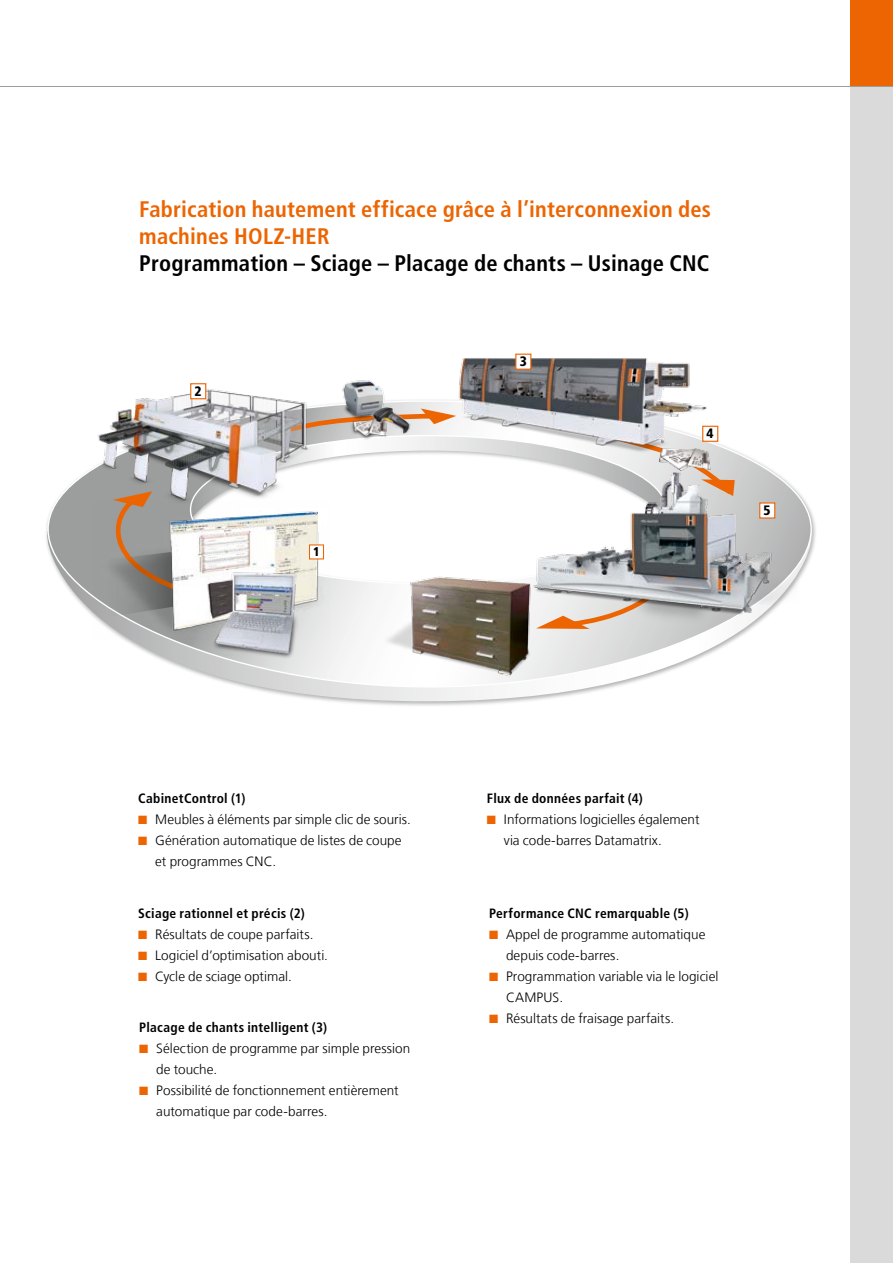
<style>
.page{position:relative;width:893px;height:1263px;background:#fff}
.page>*{position:absolute;margin:0;border:0;box-sizing:border-box;transform-origin:0 0}
.t1{font:700 condensed 22.5px/27px "Frutiger";letter-spacing:.01em;color:#ec6502}
.t2{font:700 condensed 22.5px "Frutiger";letter-spacing:.01em;color:#000}
.t3{font:900 condensed 13.65px "Frutiger";color:#000}
.t4{font:300 13.5px/21px "Frutiger LT Com";letter-spacing:.005em;color:#000}
.t5{font:700 condensed 13.5px "Frutiger LT";letter-spacing:.025em;color:#000}
.t6{font:900 condensed 12.75px "Frutiger";color:#000}
.s1{color:#ec6502}
</style>
<div class="page">
<div style="left:45px;top:398px;width:772px;height:309px;background:#000;opacity:.3"></div>
<svg style="left:47px;top:688px;width:765px;height:14px"></svg>
<svg style="left:47px;top:400px;width:766px;height:288px"></svg>
<svg style="left:315px;top:408px;width:137px;height:35px"></svg>
<svg style="left:710px;top:427px;width:25px;height:30px"></svg>
<svg style="left:538px;top:630px;width:123px;height:1px"></svg>
<img style="left:93px;top:502px;width:236px;height:138px">
<img style="left:324px;top:380px;width:90px;height:65px">
<img style="left:197px;top:569px;width:116px;height:96px">
<img style="left:379px;top:545px;width:159px;height:138px">
<img style="left:452px;top:353px;width:258px;height:123px">
<img style="left:84px;top:383px;width:231px;height:136px">
<img style="left:499px;top:457px;width:307px;height:173px">
<div style="left:850px;top:0;width:43px;height:1263px;background:#dadada"></div>
<div style="left:850px;top:0;width:43px;height:86px;background:#ec6502"></div>
<svg style="left:0;top:86px;width:893px;height:1px"></svg>
<div style="left:309px;top:544px;width:15px;height:15px;background:#fff;border:1px solid #ec6502"></div>
<div style="left:190px;top:383px;width:16px;height:16px;background:#fff;border:1px solid #ec6502"></div>
<div style="left:702px;top:426px;width:16px;height:16px;background:#fff;border:1px solid #ec6502"></div>
<div style="left:759px;top:502px;width:16px;height:16px;background:#fff;border:1px solid #ec6502"></div>
<div style="left:515px;top:354px;width:16px;height:16px;background:#fff;border:1px solid #ec6502"></div>
<h1 class="t1" style="left:139px;top:195px;width:573px">Fabrication hautement efficace grâce à l’interconnexion des machines HOLZ-HER</h1>
<h1 class="t2" style="left:139px;top:250px;width:572px">Programmation – Sciage – Placage de chants – Usinage CNC</h1>
<p class="t3" style="left:195px;top:383px;width:9px">2</p>
<p class="t6" style="left:313px;top:544px;width:8px">1</p>
<p class="t3" style="left:520px;top:353px;width:9px">3</p>
<p class="t3" style="left:707px;top:425px;width:9px">4</p>
<p class="t3" style="left:764px;top:502px;width:9px">5</p>
<p class="t5" style="left:138px;top:790px;width:109px">CabinetControl (1)</p>
<p class="t4" style="left:138px;top:809px;width:274px"><span class="s1">■</span> Meubles à éléments par simple clic de souris.</p>
<p class="t4" style="left:155px;top:830px;width:248px;text-indent:-17px"><span class="s1">■</span> Génération automatique de listes de coupe et programmes CNC.</p>
<p class="t5" style="left:138px;top:905px;width:168px">Sciage rationnel et précis (2)</p>
<p class="t4" style="left:138px;top:924px;width:177px"><span class="s1">■</span> Résultats de coupe parfaits.</p>
<p class="t4" style="left:138px;top:945px;width:191px"><span class="s1">■</span> Logiciel d’optimisation abouti.</p>
<p class="t4" style="left:138px;top:966px;width:155px"><span class="s1">■</span> Cycle de sciage optimal.</p>
<p class="t5" style="left:139px;top:1019px;width:189px">Placage de chants intelligent (3)</p>
<p class="t4" style="left:156px;top:1038px;width:256px;text-indent:-17px"><span class="s1">■</span> Sélection de programme par simple pression de touche.</p>
<p class="t4" style="left:156px;top:1080px;width:244px;text-indent:-17px"><span class="s1">■</span> Possibilité de fonctionnement entièrement automatique par code-barres.</p>
<p class="t5" style="left:487px;top:790px;width:157px">Flux de données parfait (4)</p>
<p class="t4" style="left:504px;top:809px;width:197px;text-indent:-17px"><span class="s1">■</span> Informations logicielles également via code-barres Datamatrix.</p>
<p class="t5" style="left:489px;top:905px;width:201px">Performance CNC remarquable (5)</p>
<p class="t4" style="left:506px;top:923px;width:201px;text-indent:-17px"><span class="s1">■</span> Appel de programme automatique depuis code-barres.</p>
<p class="t4" style="left:506px;top:965px;width:214px;text-indent:-17px"><span class="s1">■</span> Programmation variable via le logiciel<br>CAMPUS.</p>
<p class="t4" style="left:489px;top:1007px;width:187px"><span class="s1">■</span> Résultats de fraisage parfaits.</p>
</div>
